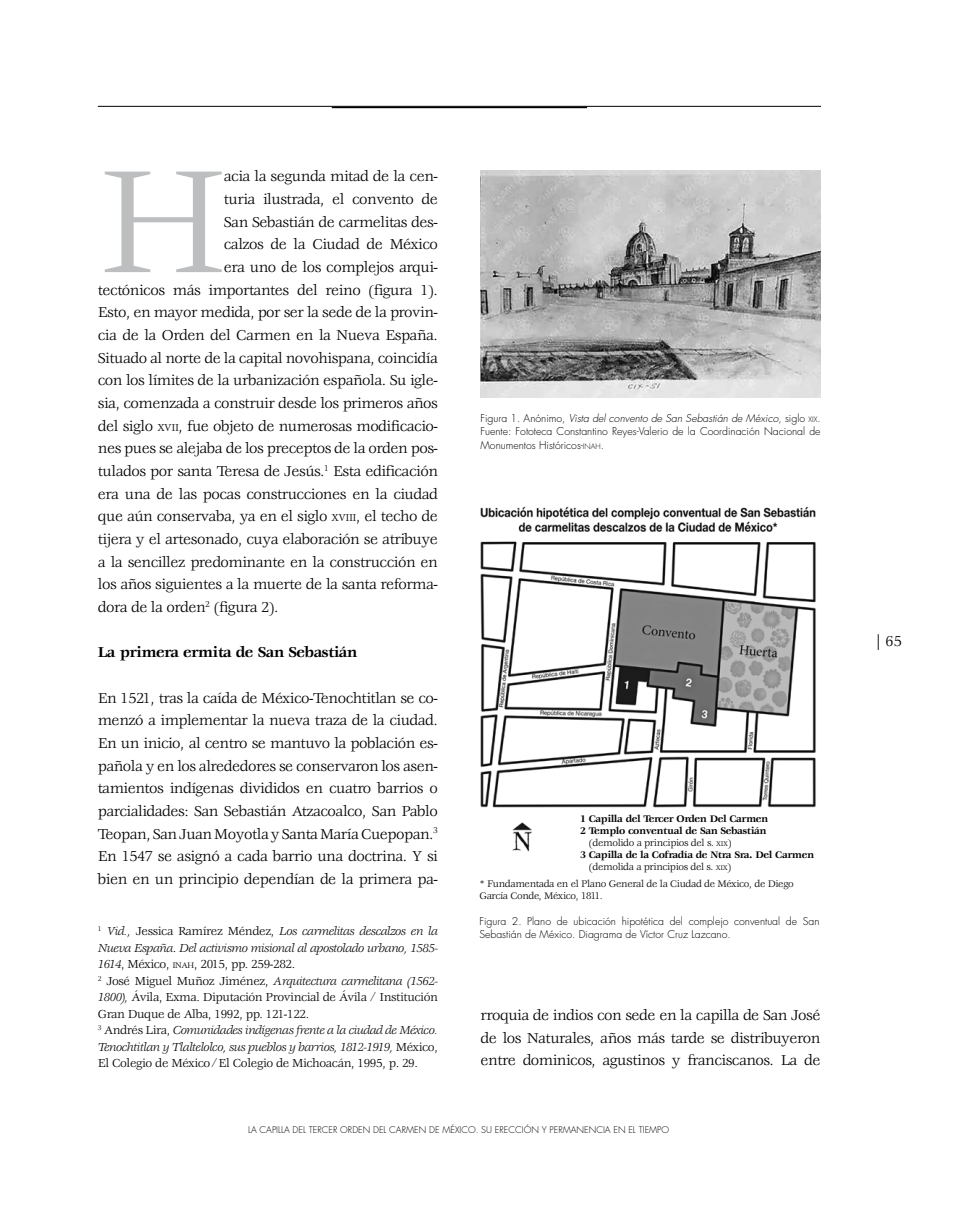
<style>
.page{position:relative;width:961px;height:1231px;background:#fff}
.page>*{position:absolute;margin:0;border:0;box-sizing:border-box;transform-origin:0 0}
.t1{font:160.5px "Veljovic Std";color:#bcbec0}
.t2{font:15.75px/22.6px "Veljovic Std";letter-spacing:-.03em;color:#000;text-align:justify}
.t3{font:700 15.75px "Veljovic Std";letter-spacing:-.03em;color:#000}
.t4{font:12.75px/16.5px "Veljovic Std Book Italic 2";letter-spacing:-.03em;color:#000}
.t5{font:12.75px/16.5px "Veljovic Std";letter-spacing:-.03em;color:#000}
.t6{font:300 10.5px/13.5px "Futura Std";color:#000;text-align:justify}
.t7{font:10.5px/12px "Veljovic Std";letter-spacing:-.03em;color:#000}
.t8{font:700 10.5px "Veljovic Std";letter-spacing:-.03em;color:#000}
.t9{font:300 9px "Futura Std";color:#000}
.s1{font-size:10.95px}
.s2{font-family:"Veljovic Std"}
.s3{font-family:"Veljovic Std Book Italic 2"}
.s4{font-size:8.85px}
.s5{font-style:italic}
.s6{font-size:7.35px}
.s7{font-style:inherit}
</style>
<div class="page">
<hr style="left:98px;top:106px;width:723px;height:1px;background:#000">
<hr style="left:332px;top:107px;width:255px;height:1px;background:#000">
<img style="left:480px;top:170px;width:340px;height:228px">
<img style="left:480px;top:506px;width:336px;height:346px">
<h1 class="t1" style="left:98px;top:135px;width:132px">H</h1>
<p class="t2" style="left:224px;top:166px;width:215px">acia la segunda mitad de la cen-</p>
<p class="t2" style="left:224px;top:189px;width:215px">turia ilustrada, el convento de</p>
<p class="t2" style="left:224px;top:211px;width:215px">San Sebastián de carmelitas des-</p>
<p class="t2" style="left:224px;top:234px;width:215px">calzos de la Ciudad de México</p>
<p class="t2" style="left:224px;top:257px;width:215px">era uno de los complejos arqui-</p>
<p class="t2" style="left:98px;top:279px;width:341px">tectónicos más importantes del reino (figura 1).</p>
<p class="t2" style="left:98px;top:302px;width:341px">Esto, en mayor medida, por ser la sede de la provin-</p>
<p class="t2" style="left:98px;top:324px;width:341px">cia de la Orden del Carmen en la Nueva España.</p>
<p class="t2" style="left:98px;top:347px;width:341px">Situado al norte de la capital novohispana, coincidía</p>
<p class="t2" style="left:98px;top:370px;width:341px">con los límites de la urbanización española. Su igle-</p>
<p class="t2" style="left:98px;top:392px;width:341px">sia, comenzada a construir desde los primeros años</p>
<p class="t2" style="left:98px;top:415px;width:341px">del siglo <span class="s1">XVII</span>, fue objeto de numerosas modificacio-</p>
<p class="t2" style="left:98px;top:438px;width:341px">nes pues se alejaba de los preceptos de la orden pos-</p>
<p class="t2" style="left:98px;top:460px;width:341px">tulados por santa Teresa de Jesús.<sup>1</sup> Esta edificación</p>
<p class="t2" style="left:98px;top:483px;width:341px">era una de las pocas construcciones en la ciudad</p>
<p class="t2" style="left:98px;top:506px;width:341px">que aún conservaba, ya en el siglo <span class="s1">XVIII</span>, el techo de</p>
<p class="t2" style="left:98px;top:528px;width:341px">tijera y el artesonado, cuya elaboración se atribuye</p>
<p class="t2" style="left:98px;top:551px;width:341px">a la sencillez predominante en la construcción en</p>
<p class="t2" style="left:98px;top:574px;width:341px">los años siguientes a la muerte de la santa reforma-</p>
<p class="t2" style="left:98px;top:596px;width:182px">dora de la orden<sup>2</sup> (figura 2).</p>
<p class="t3" style="left:98px;top:644px;width:261px">La primera ermita de San Sebastián</p>
<p class="t2" style="left:98px;top:687px;width:341px">En 1521, tras la caída de México-Tenochtitlan se co&shy;menzó a implementar la nueva traza de la ciudad.<br>En un inicio, al centro se mantuvo la población es&shy;pañola y en los alrededores se conservaron los asen&shy;tamientos indígenas divididos en cuatro barrios o parcialidades: San Sebastián Atzacoalco, San Pablo Teopan, San Juan Moyotla y Santa María Cuepopan.<sup>3<br></sup>En 1547 se asignó a cada barrio una doctrina. Y si bien en un principio dependían de la primera pa-</p>
<p class="t4" style="left:98px;top:923px;width:341px"><sup>1</sup> Vid., <span class="s2">Jessica Ramírez Méndez,</span> Los carmelitas descalzos en la<br>Nueva España<span class="s2">.</span> Del activismo misional al apostolado urbano, 1585-</p>
<p class="t5" style="left:98px;top:956px;width:199px"><span class="s3">1614</span>, México, <span class="s4">INAH</span>, 2015, pp. 259-282.</p>
<p class="t4" style="left:98px;top:973px;width:341px"><sup>2</sup> <span class="s2">José Miguel Muñoz Jiménez,</span> Arquitectura carmelitana (1562-</p>
<p class="t5" style="left:98px;top:989px;width:341px"><span class="s3">1800),</span> Ávila, Exma. Diputación Provincial de Ávila / Institución<br>Gran Duque de Alba, 1992, pp. 121-122.</p>
<p class="t4" style="left:98px;top:1022px;width:341px"><sup>3</sup> <span class="s2">Andrés Lira,</span> Comunidades indígenas frente a la ciudad de México.<br>Tenochtitlan y Tlaltelolco, sus pueblos y barrios, 1812-1919, <span class="s2">México,</span></p>
<p class="t5" style="left:98px;top:1055px;width:322px">El Colegio de México / El Colegio de Michoacán, 1995, p. 29.</p>
<p class="t6" style="left:480px;top:411px;width:341px">Figura 1. Anónimo, <span class="s5">Vista del convento de San Sebastián de México</span>, siglo <span class="s6">XIX</span>.<br>Fuente: Fototeca Constantino Reyes-Valerio de la Coordinación Nacional de Monumentos Históricos-<span class="s6">INAH</span><span class="s7">.</span></p>
<p class="t8" style="left:580px;top:813px;width:190px">1 Capilla del Tercer Orden Del Carmen</p>
<p class="t8" style="left:580px;top:825px;width:188px">2 Templo conventual de San Sebastián</p>
<p class="t7" style="left:589px;top:837px;width:144px">(demolido a principios del s. <span class="s6">XIX</span>)</p>
<p class="t8" style="left:580px;top:849px;width:235px">3 Capilla de la Cofradía de Ntra Sra. Del Carmen</p>
<p class="t7" style="left:589px;top:861px;width:144px">(demolida a principios del s. <span class="s6">XIX</span>)</p>
<p class="t7" style="left:479px;top:877px;width:316px">* Fundamentada en el Plano General de la Ciudad de México, de Diego<br>García Conde, México, 1811.</p>
<p class="t6" style="left:479px;top:914px;width:341px">Figura 2. Plano de ubicación hipotética del complejo conventual de San<br>Sebastián de México. Diagrama de Víctor Cruz Lazcano.</p>
<p class="t2" style="left:480px;top:1004px;width:341px">rroquia de indios con sede en la capilla de San José de los Naturales, años más tarde se distribuyeron entre dominicos, agustinos y franciscanos. La de</p>
<p class="t9" style="left:248px;top:1124px;width:422px">LA CAPILLA DEL TERCER ORDEN DEL CARMEN DE MÉXICO. SU ERECCIÓN Y PERMANENCIA EN EL TIEMPO</p>
<p class="t2" style="left:876px;top:630px;width:27px">| 65</p>
</div>
